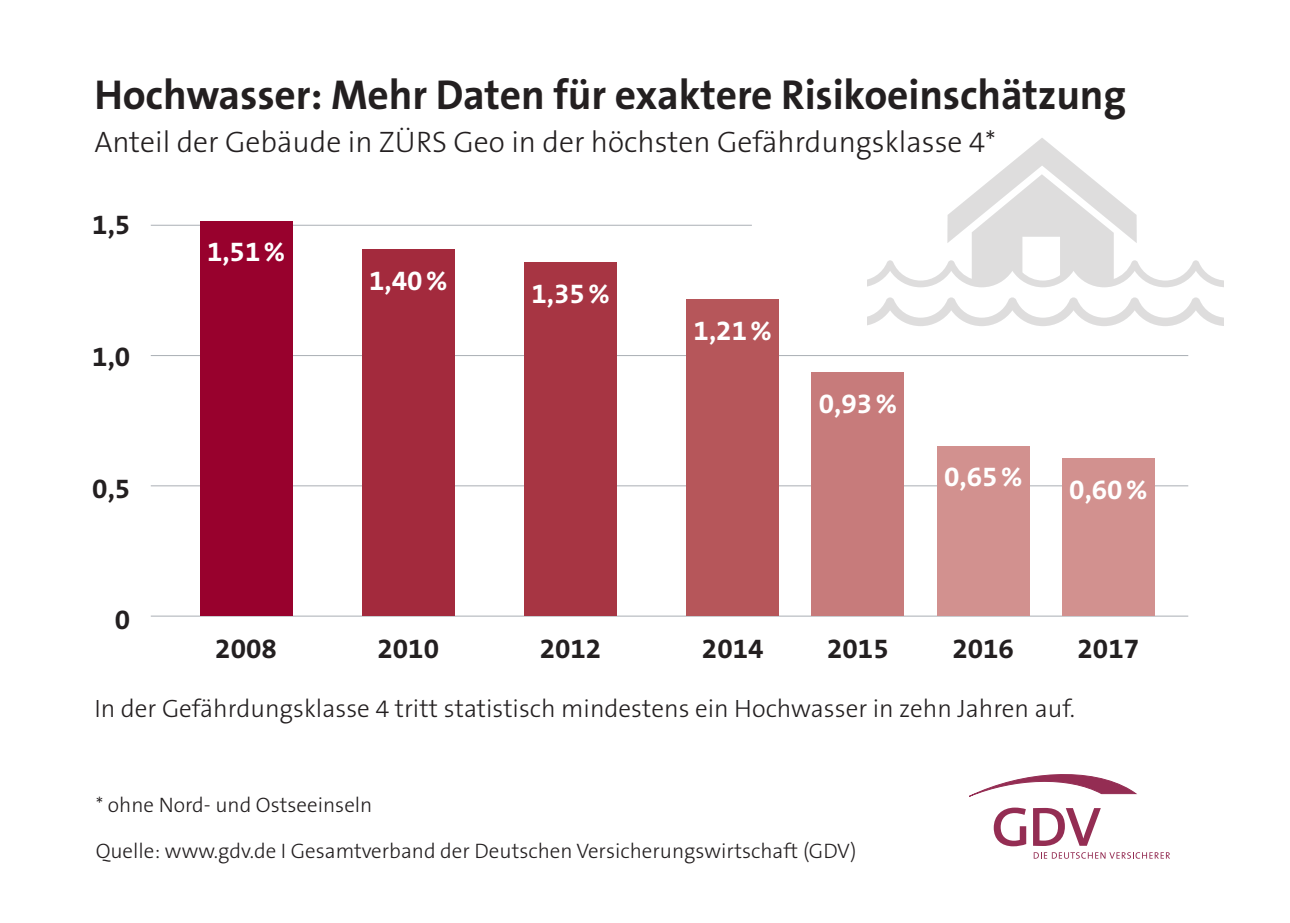
<style>
.page{position:relative;width:1290px;height:923px;background:#fff}
.page>*{position:absolute;margin:0;border:0;box-sizing:border-box;transform-origin:0 0}
.t1{font:700 42px "The Sans B7";letter-spacing:-.005em;color:#231f20}
.t2{font:300 29.75px "The Sans B3";color:#231f20}
.t3{font:700 28px "The Sans B7";color:#231f20}
.t4{font:700 28px "The Sans B7";color:#fff}
.t5{font:300 25.2px "The Sans B3";color:#231f20}
.t6{font:300 21px "The Sans B3";color:#231f20}
</style>
<div class="page">
<svg style="left:1034px;top:852px;width:136px;height:6px"></svg>
<svg style="left:969px;top:774px;width:167px;height:23px"></svg>
<svg style="left:994px;top:807px;width:32px;height:39px"></svg>
<svg style="left:1033px;top:808px;width:68px;height:38px"></svg>
<hr style="left:151px;top:225px;width:601px;height:1px;background:#aeb3b8">
<hr style="left:151px;top:355px;width:1037px;height:1px;background:#aeb3b8">
<hr style="left:151px;top:485px;width:1037px;height:1px;background:#aeb3b8">
<hr style="left:151px;top:615px;width:1037px;height:2px;background:#aeb3b8">
<svg style="left:867px;top:138px;width:356px;height:149px"></svg>
<svg style="left:867px;top:297px;width:356px;height:29px"></svg>
<div style="left:200px;top:221px;width:92px;height:395px;background:#98012d"></div>
<div style="left:362px;top:250px;width:93px;height:366px;background:#a32a3d"></div>
<div style="left:524px;top:263px;width:93px;height:353px;background:#a73543"></div>
<div style="left:686px;top:299px;width:93px;height:317px;background:#b6565a"></div>
<div style="left:811px;top:373px;width:93px;height:243px;background:#c77b7b"></div>
<div style="left:937px;top:446px;width:92px;height:170px;background:#d2918f"></div>
<div style="left:1062px;top:458px;width:93px;height:158px;background:#d2918f"></div>
<h1 class="t1" style="left:94px;top:73px;width:1033px">Hochwasser: Mehr Daten für exaktere Risikoeinschätzung</h1>
<h2 class="t2" style="left:94px;top:127px;width:903px">Anteil der Gebäude in ZÜRS Geo in der höchsten Gefährdungsklasse 4*</h2>
<h3 class="t3" style="left:92px;top:210px;width:40px">1,5</h3>
<h3 class="t3" style="left:92px;top:342px;width:40px">1,0</h3>
<h3 class="t3" style="left:92px;top:473px;width:40px">0,5</h3>
<h3 class="t3" style="left:115px;top:605px;width:17px">0</h3>
<h3 class="t4" style="left:207px;top:237px;width:80px">1,51%</h3>
<h3 class="t3" style="left:215px;top:634px;width:63px">2008</h3>
<h3 class="t4" style="left:369px;top:266px;width:80px">1,40%</h3>
<h3 class="t3" style="left:377px;top:634px;width:63px">2010</h3>
<h3 class="t4" style="left:531px;top:279px;width:80px">1,35%</h3>
<h3 class="t3" style="left:540px;top:634px;width:63px">2012</h3>
<h3 class="t4" style="left:694px;top:315px;width:80px">1,21%</h3>
<h3 class="t4" style="left:819px;top:389px;width:80px">0,93%</h3>
<h3 class="t4" style="left:944px;top:462px;width:80px">0,65%</h3>
<h3 class="t4" style="left:1069px;top:474px;width:80px">0,60%</h3>
<h3 class="t3" style="left:702px;top:634px;width:63px">2014</h3>
<h3 class="t3" style="left:827px;top:634px;width:63px">2015</h3>
<h3 class="t3" style="left:952px;top:634px;width:63px">2016</h3>
<h3 class="t3" style="left:1077px;top:634px;width:63px">2017</h3>
<p class="t5" style="left:94px;top:695px;width:982px">In der Gefährdungsklasse 4 tritt statistisch mindestens ein Hochwasser in zehn Jahren auf.</p>
<p class="t6" style="left:96px;top:794px;width:278px">* ohne Nord- und Ostseeinseln</p>
<p class="t6" style="left:96px;top:840px;width:762px">Quelle: www.gdv.de I Gesamtverband der Deutschen Versicherungswirtschaft (GDV)</p>
</div>
